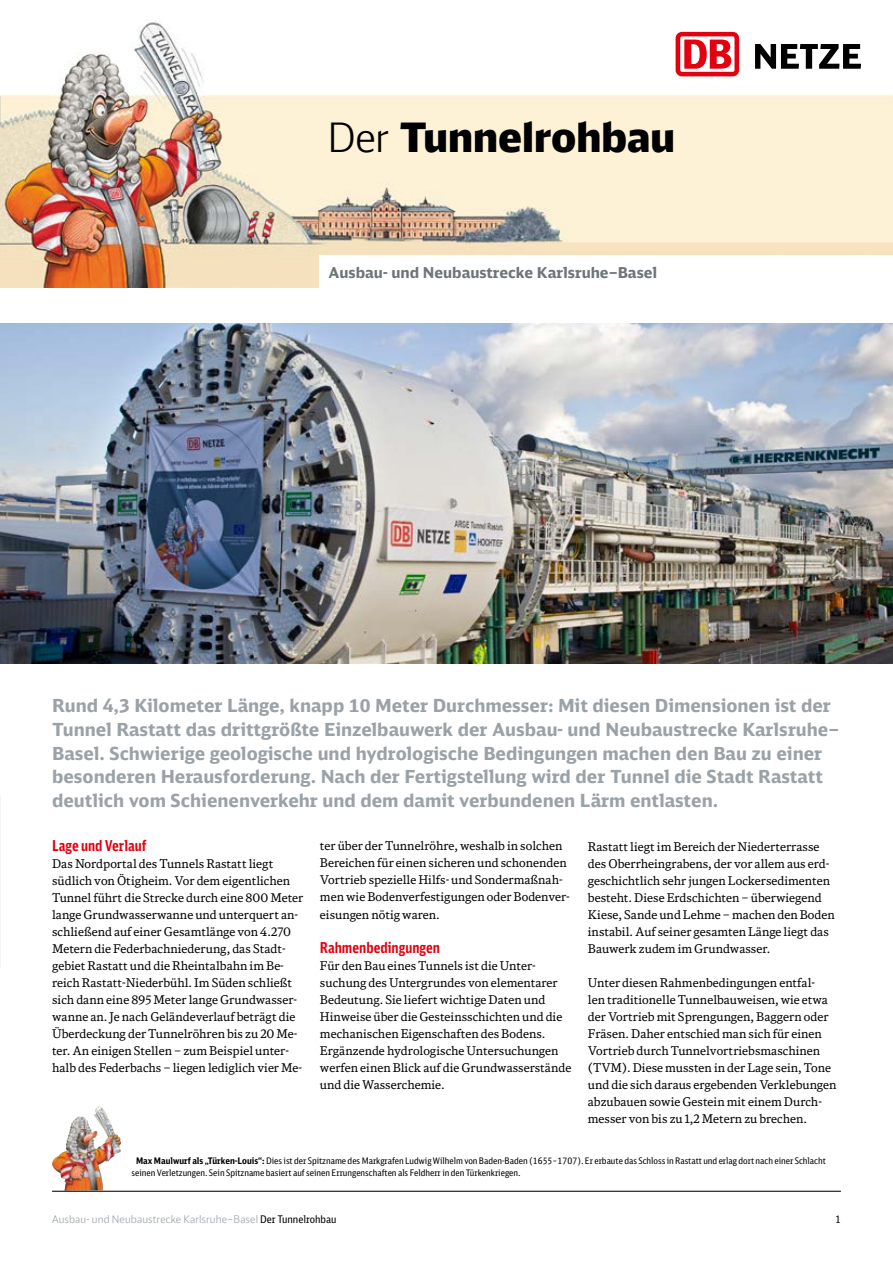
<style>
.page{position:relative;width:893px;height:1263px;background:#fff}
.page>*{position:absolute;margin:0;border:0;box-sizing:border-box;transform-origin:0 0}
.t1{font:900 40.5px "DB Head";color:#000}
.t2{font:700 18px/23.7px "DB Sans";color:#9aa2a7}
.t3{font:700 15px "DB Sans";color:#6c757a}
.t4{font:700 15px "DB Sans Comp";color:#e3000f}
.t5{font:12px/17px "DB News";color:#000}
.t6{font:300 10.5px "DB Head";letter-spacing:.01em;color:#9aa2a7}
.t7{font:10.5px "DB Sans Cond";color:#000}
.t8{font:9px/12px "DB Sans Cond";color:#000}
.s1{font-weight:300}
.s2{font-weight:700}
.s3{font-family:"DB Sans Cond";font-weight:400;color:#000}
</style>
<div class="page">
<img style="left:0;top:19px;width:893px;height:268px">
<img style="left:1px;top:323px;width:892px;height:340px">
<div style="left:320px;top:255px;width:573px;height:51px;background:#fff"></div>
<svg style="left:755px;top:44px;width:106px;height:25px"></svg>
<div style="left:676px;top:32px;width:63px;height:44px;background:#e3000f;border-radius:6px"></div>
<div style="left:680px;top:36px;width:54px;height:36px;background:#fff;border-radius:2px"></div>
<svg style="left:684px;top:40px;width:47px;height:29px"></svg>
<img style="left:52px;top:1106px;width:56px;height:73px">
<hr style="left:52px;top:1191px;width:789px;height:1px;background:#000">
<h1 class="t1" style="left:327px;top:111px;width:349px"><span class="s1">Der</span> Tunnelrohbau</h1>
<p class="t3" style="left:328px;top:263px;width:330px">Ausbau- und Neubaustrecke Karlsruhe–Basel</p>
<p class="t2" style="left:52px;top:693px;width:789px">Rund 4,3 Kilometer Länge, knapp 10 Meter Durchmesser: Mit diesen Dimensionen ist der Tunnel Rastatt das drittgrößte Einzelbauwerk der Ausbau- und Neubaustrecke Karlsruhe– Basel. Schwierige geologische und hydrologische Bedingungen machen den Bau zu einer besonderen Herausforderung. Nach der Fertigstellung wird der Tunnel die Stadt Rastatt deutlich vom Schienenverkehr und dem damit verbundenen Lärm entlasten.</p>
<p class="t4" style="left:52px;top:836px;width:96px">Lage und Verlauf</p>
<p class="t5" style="left:52px;top:854px;width:253px">Das Nordportal des Tunnels Rastatt liegt südlich von Ötigheim. Vor dem eigentlichen Tunnel führt die Strecke durch eine 800 Meter lange Grundwasserwanne und unterquert an&shy;schließend auf einer Gesamtlänge von 4.270<br>Metern die Federbachniederung, das Stadt&shy;gebiet Rastatt und die Rheintalbahn im Be&shy;reich Rastatt-Niederbühl. Im Süden schließt sich dann eine 895 Meter lange Grundwasser&shy;wanne an. Je nach Geländeverlauf beträgt die Überdeckung der Tunnelröhren bis zu 20 Me&shy;ter. An einigen Stellen – zum Beispiel unter&shy;halb des Federbachs – liegen lediglich vier Me-</p>
<p class="t5" style="left:320px;top:837px;width:251px">ter über der Tunnelröhre, weshalb in solchen Bereichen für einen sicheren und schonenden Vortrieb spezielle Hilfs- und Sondermaßnah&shy;men wie Bodenverfestigungen oder Bodenver&shy;eisungen nötig waren.</p>
<p class="t4" style="left:320px;top:938px;width:121px">Rahmenbedingungen</p>
<p class="t5" style="left:320px;top:957px;width:253px">Für den Bau eines Tunnels ist die Unter&shy;suchung des Untergrundes von elementarer Bedeutung. Sie liefert wichtige Daten und Hinweise über die Gesteinsschichten und die mechanischen Eigenschaften des Bodens.<br>Ergänzende hydrologische Untersuchungen werfen einen Blick auf die Grundwasserstände und die Wasserchemie.</p>
<p class="t5" style="left:588px;top:837px;width:248px">Rastatt liegt im Bereich der Niederterrasse des Oberrheingrabens, der vor allem aus erd&shy;geschichtlich sehr jungen Lockersedimenten besteht. Diese Erdschichten – überwiegend Kiese, Sande und Lehme – machen den Boden instabil. Auf seiner gesamten Länge liegt das Bauwerk zudem im Grundwasser.</p>
<p class="t5" style="left:588px;top:973px;width:250px">Unter diesen Rahmenbedingungen entfal-<br>len traditionelle Tunnelbauweisen, wie etwa der Vortrieb mit Sprengungen, Baggern oder Fräsen. Daher entschied man sich für einen Vortrieb durch Tunnelvortriebsmaschinen (TVM). Diese mussten in der Lage sein, Tone und die sich daraus ergebenden Verklebungen abzubauen sowie Gestein mit einem Durch&shy;messer von bis zu 1,2 Metern zu brechen.</p>
<p class="t8" style="left:132px;top:1155px;width:696px;text-indent:4px"><span class="s2">Max Maulwurf als „Türken-Louis“:</span> Dies ist der Spitzname des Markgrafen Ludwig Wilhelm von Baden-Baden (1655–1707). Er erbaute das Schloss in Rastatt und erlag dort nach einer Schlacht seinen Verletzungen. Sein Spitzname basiert auf seinen Errungenschaften als Feldherr in den Türkenkriegen.</p>
<p class="t6" style="left:52px;top:1212px;width:286px">Ausbau- und Neubaustrecke Karlsruhe–Basel <span class="s3">Der Tunnelrohbau</span></p>
<p class="t7" style="left:835px;top:1212px;width:7px">1</p>
</div>
